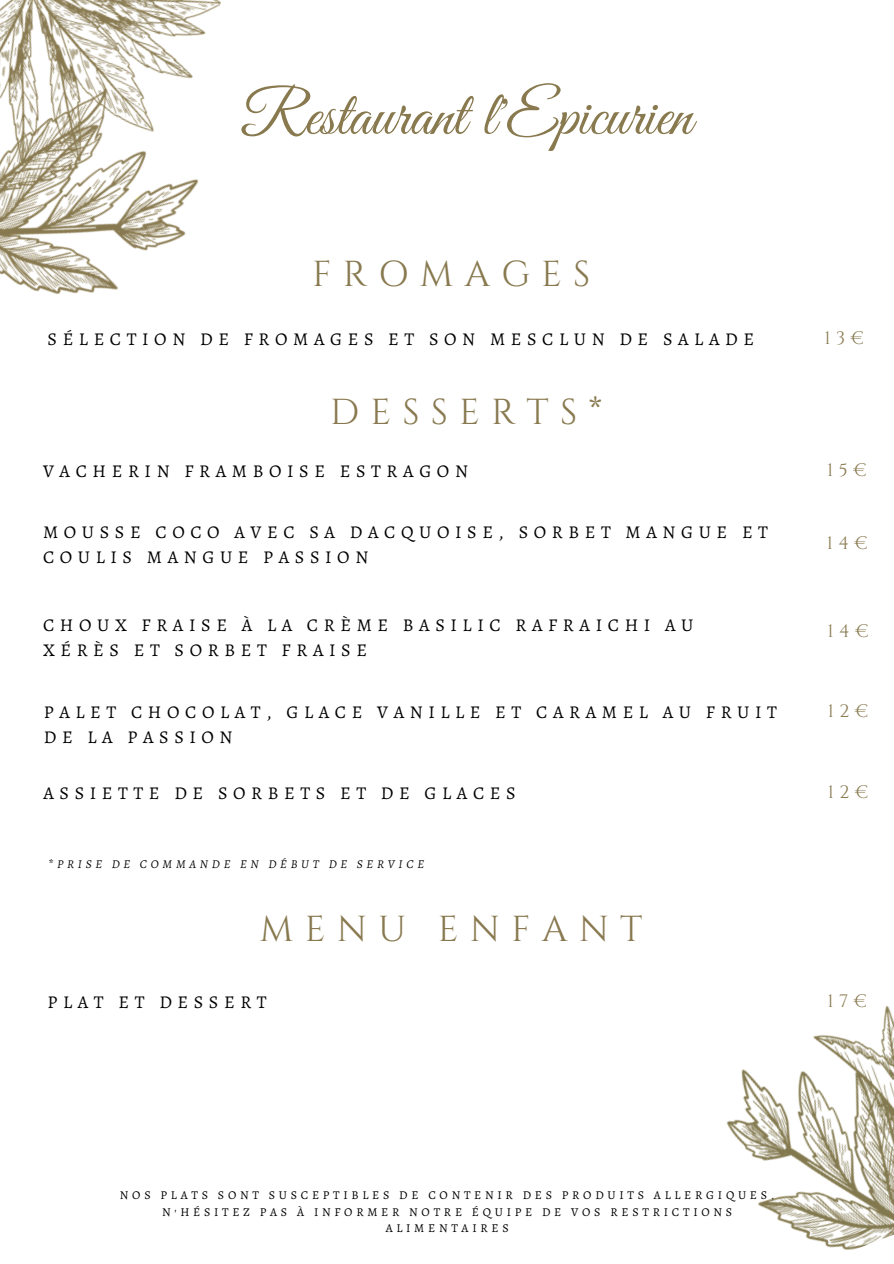
<style>
.page{position:relative;width:894px;height:1264px;background:#fff}
.page>*{position:absolute;margin:0;border:0;box-sizing:border-box;transform-origin:0 0}
.t1{font:63px "Great Vibes";color:#88794f}
.t2{font:36px "Cinzel";letter-spacing:.31em;color:#88794f}
.t3{font:18px/25.2px "Alegreya SC";letter-spacing:.31em;color:#000}
.t4{font:18px "Cinzel";letter-spacing:.31em;color:#88794f}
.t5{font:12px/16.5px "Alegreya SC";letter-spacing:.31em;color:#000;text-align:center}
.t6{font:italic 12px "Alegreya SC";letter-spacing:.31em;color:#000}
</style>
<div class="page">
<img style="left:726px;top:1006px;width:167px;height:244px">
<img style="left:0;top:0;width:221px;height:294px">
<h1 class="t1" style="left:240px;top:80px;width:453px">Restaurant l'Epicurien</h1>
<h2 class="t2" style="left:312px;top:251px;width:279px">FROMAGES</h2>
<p class="t3" style="left:48px;top:326px;width:707px">SÉLECTION DE FROMAGES ET SON MESCLUN DE SALADE</p>
<h2 class="t2" style="left:330px;top:388px;width:273px">DESSERTS*</h2>
<p class="t3" style="left:43px;top:458px;width:426px">VACHERIN FRAMBOISE ESTRAGON</p>
<p class="t3" style="left:43px;top:519px;width:726px">MOUSSE COCO AVEC SA DACQUOISE, SORBET MANGUE ET<br>COULIS MANGUE PASSION</p>
<p class="t3" style="left:43px;top:612px;width:651px">CHOUX FRAISE À LA CRÈME BASILIC RAFRAICHI AU<br>XÉRÈS ET SORBET FRAISE</p>
<p class="t3" style="left:44px;top:699px;width:734px">PALET CHOCOLAT, GLACE VANILLE ET CARAMEL AU FRUIT<br>DE LA PASSION</p>
<p class="t3" style="left:43px;top:780px;width:473px">ASSIETTE DE SORBETS ET DE GLACES</p>
<p class="t6" style="left:48px;top:856px;width:377px">*PRISE DE COMMANDE EN DÉBUT DE SERVICE</p>
<h2 class="t2" style="left:260px;top:906px;width:384px">MENU ENFANT</h2>
<p class="t3" style="left:48px;top:988px;width:221px">PLAT ET DESSERT</p>
<p class="t4" style="left:824px;top:326px;width:41px">13€</p>
<p class="t4" style="left:826px;top:458px;width:41px">15€</p>
<p class="t4" style="left:826px;top:531px;width:43px">14€</p>
<p class="t4" style="left:827px;top:619px;width:43px">14€</p>
<p class="t4" style="left:827px;top:699px;width:42px">12€</p>
<p class="t4" style="left:827px;top:780px;width:42px">12€</p>
<p class="t4" style="left:827px;top:989px;width:41px">17€</p>
<p class="t5" style="left:120px;top:1187px;width:655px">NOS PLATS SONT SUSCEPTIBLES DE CONTENIR DES PRODUITS ALLERGIQUES,<br>N'HÉSITEZ PAS À INFORMER NOTRE ÉQUIPE DE VOS RESTRICTIONS<br>ALIMENTAIRES</p>
</div>
